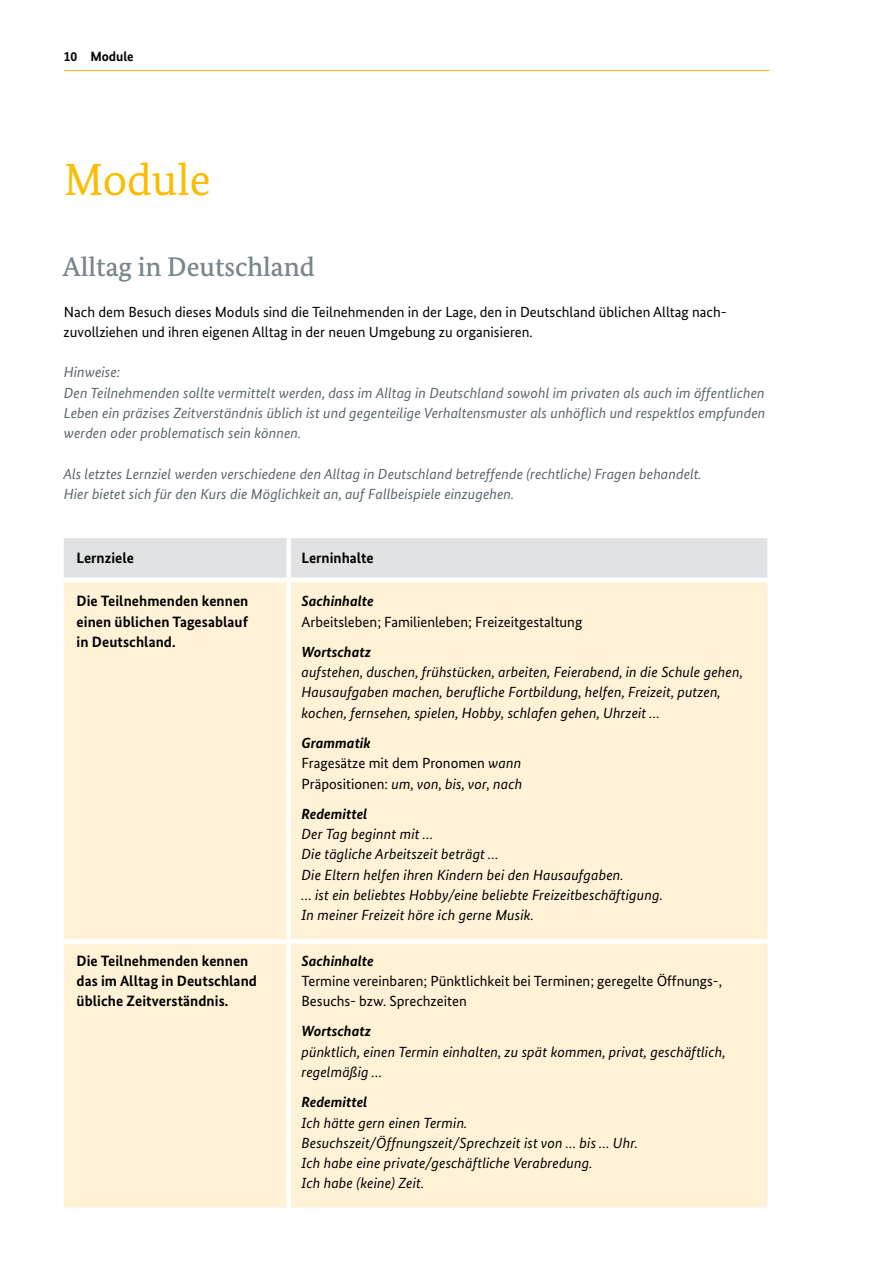
<style>
.page{position:relative;width:893px;height:1263px;background:#fff}
.page>*{position:absolute;margin:0;border:0;box-sizing:border-box;transform-origin:0 0}
.t1{font:45px "Bundes Serif";color:#fcbd00}
.t2{font:500 27px "Bundes Serif";color:#78878e}
.t3{font:700 15px/20.2px "Bundes Sans";letter-spacing:.005em;color:#000;text-align:justify}
.t4{font:italic 14.7px/20.2px "Bundes Sans";letter-spacing:.01em;color:#000}
.t5{font:italic 14.7px/20.2px "Bundes Sans";letter-spacing:.005em;color:#58666d}
.t6{font:14.7px/20.2px "Bundes Sans";color:#000}
.t7{font:italic 700 14.7px "Bundes Sans";color:#000}
.t8{font:700 13.5px "Bundes Sans";color:#000}
.s1{font-style:italic}
</style>
<div class="page">
<hr style="left:64px;top:70px;width:706px;height:1px;background:#fcbd00">
<div style="left:64px;top:538px;width:703px;height:40px;background:#e0e2e3"></div>
<div style="left:64px;top:582px;width:703px;height:625px;background:#fff2d7"></div>
<div style="left:286px;top:538px;width:5px;height:40px;background:#fff"></div>
<div style="left:64px;top:939px;width:225px;height:5px;background:#fff"></div>
<div style="left:286px;top:582px;width:5px;height:357px;background:#fff"></div>
<div style="left:289px;top:939px;width:483px;height:5px;background:#fff"></div>
<div style="left:286px;top:944px;width:5px;height:263px;background:#fff"></div>
<p class="t8" style="left:64px;top:48px;width:71px">10 Module</p>
<h1 class="t1" style="left:64px;top:152px;width:149px">Module</h1>
<h2 class="t2" style="left:63px;top:250px;width:253px">Alltag in Deutschland</h2>
<p class="t6" style="left:64px;top:301px;width:665px">Nach dem Besuch dieses Moduls sind die Teilnehmenden in der Lage, den in Deutschland üblichen Alltag nach&shy;zuvollziehen und ihren eigenen Alltag in der neuen Umgebung zu organisieren.</p>
<p class="t5" style="left:64px;top:362px;width:703px">Hinweise:<br>Den Teilnehmenden sollte vermittelt werden, dass im Alltag in Deutschland sowohl im privaten als auch im öffentlichen Leben ein präzises Zeitverständnis üblich ist und gegenteilige Verhaltensmuster als unhöflich und respektlos empfunden werden oder problematisch sein können.</p>
<p class="t5" style="left:63px;top:463px;width:640px">Als letztes Lernziel werden verschiedene den Alltag in Deutschland betreffende (rechtliche) Fragen behandelt.<br>Hier bietet sich für den Kurs die Möglichkeit an, auf Fallbeispiele einzugehen.</p>
<p class="t3" style="left:77px;top:547px;width:59px">Lernziele</p>
<p class="t3" style="left:301px;top:547px;width:74px">Lerninhalte</p>
<p class="t3" style="left:77px;top:591px;width:173px">Die Teilnehmenden kennen einen üblichen Tagesablauf in Deutschland.</p>
<p class="t7" style="left:301px;top:592px;width:74px">Sachinhalte</p>
<p class="t6" style="left:301px;top:611px;width:282px">Arbeitsleben; Familienleben; Freizeitgestaltung</p>
<p class="t7" style="left:301px;top:643px;width:71px">Wortschatz</p>
<p class="t4" style="left:301px;top:662px;width:443px">aufstehen, duschen, frühstücken, arbeiten, Feierabend, in die Schule gehen,<br>Hausaufgaben machen, berufliche Fortbildung, helfen, Freizeit, putzen, kochen, fernsehen, spielen, Hobby, schlafen gehen, Uhrzeit …</p>
<p class="t7" style="left:301px;top:734px;width:71px">Grammatik</p>
<p class="t6" style="left:301px;top:753px;width:222px">Fragesätze mit dem Pronomen <span class="s1">wann<br></span>Präpositionen: <span class="s1">um, von, bis, vor, nach</span></p>
<p class="t7" style="left:301px;top:805px;width:67px">Redemittel</p>
<p class="t4" style="left:301px;top:824px;width:363px">Der Tag beginnt mit …<br>Die tägliche Arbeitszeit beträgt …<br>Die Eltern helfen ihren Kindern bei den Hausaufgaben.<br>… ist ein beliebtes Hobby/eine beliebte Freizeitbeschäftigung.<br>In meiner Freizeit höre ich gerne Musik.</p>
<p class="t3" style="left:77px;top:950px;width:182px;text-align:left">Die Teilnehmenden kennen das im Alltag in Deutschland übliche Zeitverständnis.</p>
<p class="t7" style="left:301px;top:951px;width:74px">Sachinhalte</p>
<p class="t6" style="left:301px;top:970px;width:422px">Termine vereinbaren; Pünktlichkeit bei Terminen; geregelte Öffnungs-,<br>Besuchs- bzw. Sprechzeiten</p>
<p class="t7" style="left:301px;top:1022px;width:71px">Wortschatz</p>
<p class="t4" style="left:301px;top:1041px;width:426px">pünktlich, einen Termin einhalten, zu spät kommen, privat, geschäftlich, regelmäßig …</p>
<p class="t7" style="left:301px;top:1093px;width:67px">Redemittel</p>
<p class="t4" style="left:301px;top:1112px;width:338px">Ich hätte gern einen Termin.<br>Besuchszeit/Öffnungszeit/Sprechzeit ist von … bis … Uhr.<br>Ich habe eine private/geschäftliche Verabredung.<br>Ich habe (keine) Zeit.</p>
</div>
